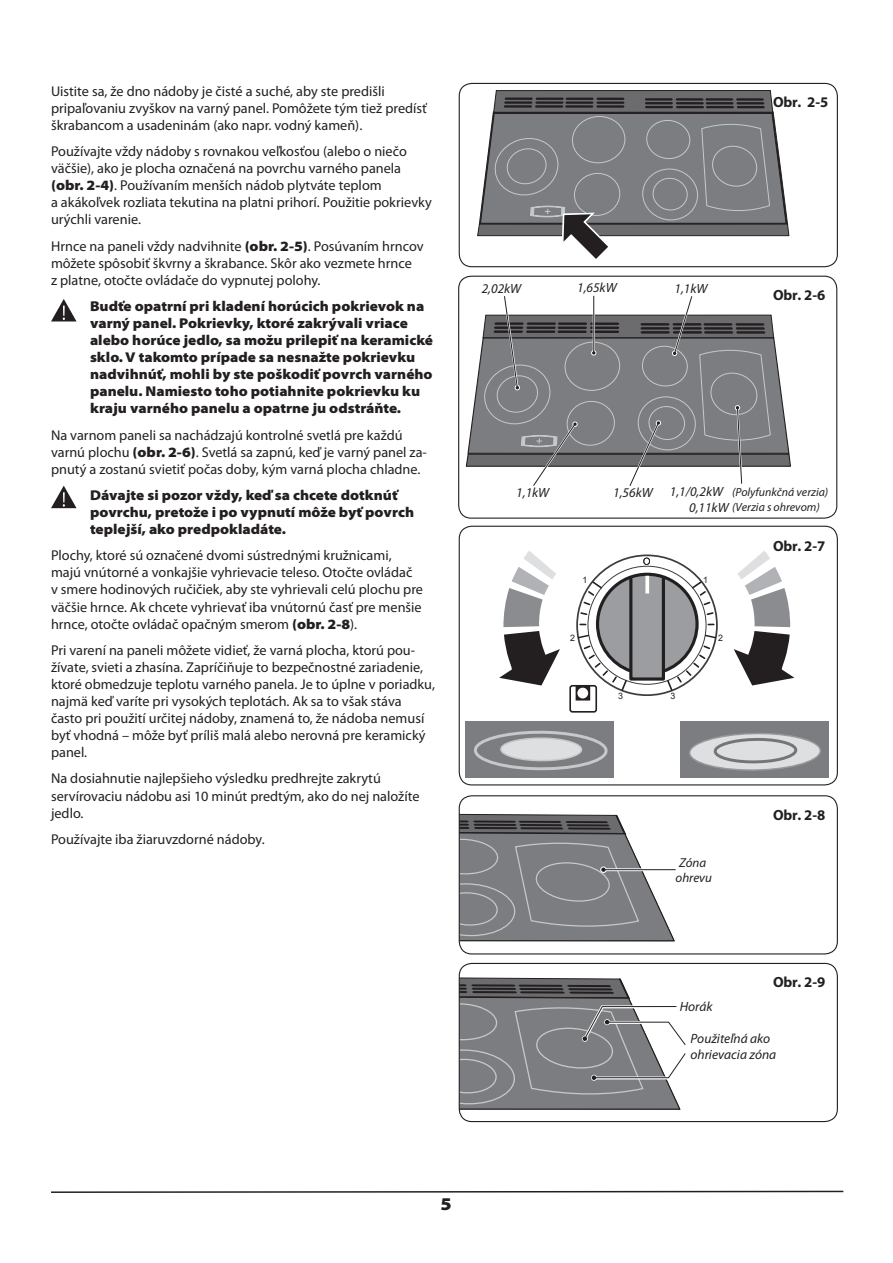
<style>
.page{position:relative;width:893px;height:1263px;background:#fff}
.page>*{position:absolute;margin:0;border:0;box-sizing:border-box;transform-origin:0 0}
.t1{font:900 semi-expanded 18px "Myriad Pro";color:#231f20}
.t2{font:700 14.85px "Myriad Pro";letter-spacing:-.02em;color:#231f20}
.t3{font:14.25px/17.1px "Myriad Pro";color:#231f20}
.t4{font:900 semi-expanded 14.25px "Myriad Pro";color:#231f20}
.t5{font:italic 13.5px/16.2px "Myriad Pro";color:#231f20}
.t6{font:italic 13.35px "Myriad Pro";color:#231f20}
.t7{font:italic 12.9px/15.6px "Myriad Pro";color:#231f20}
.t8{font:italic 11.85px/14.9px "Myriad Pro";color:#231f20}
.t9{font:8.85px "Arial";color:#231f20}
.s1{font-weight:900;font-stretch:semi-expanded}
.s2{font-size:13.35px}
</style>
<div class="page">
<svg style="left:51px;top:299px;width:26px;height:22px"></svg>
<svg style="left:51px;top:486px;width:26px;height:22px"></svg>
<svg style="left:51px;top:1190px;width:793px;height:3px"></svg>
<svg style="left:461px;top:977px;width:225px;height:133px"></svg>
<div style="left:459px;top:963px;width:379px;height:159px;border:1px solid #231f20;border-radius:13px"></div>
<div style="left:569px;top:685px;width:28px;height:28px;border:2px solid #231f20;border-radius:2px"></div>
<svg style="left:643px;top:558px;width:7px;height:7px"></svg>
<div style="left:466px;top:722px;width:148px;height:56px;background:#7b7d80"></div>
<div style="left:680px;top:722px;width:148px;height:56px;background:#7b7d80"></div>
<svg style="left:474px;top:731px;width:134px;height:40px"></svg>
<svg style="left:689px;top:733px;width:132px;height:38px"></svg>
<svg style="left:575px;top:571px;width:142px;height:130px"></svg>
<div style="left:629px;top:577px;width:36px;height:104px;background:#9b9da0;border:3px solid #231f20"></div>
<svg style="left:645px;top:576px;width:4px;height:17px"></svg>
<svg style="left:734px;top:551px;width:60px;height:134px"></svg>
<svg style="left:499px;top:551px;width:61px;height:134px"></svg>
<div style="left:459px;top:526px;width:379px;height:259px;border:1px solid #231f20;border-radius:13px"></div>
<svg style="left:465px;top:295px;width:326px;height:191px"></svg>
<div style="left:458px;top:276px;width:379px;height:243px;border:1px solid #231f20;border-radius:13px"></div>
<svg style="left:477px;top:90px;width:312px;height:169px"></svg>
<div style="left:459px;top:83px;width:379px;height:184px;border:1px solid #231f20;border-radius:13px"></div>
<div style="left:771px;top:535px;width:58px;height:21px;background:#fff"></div>
<svg style="left:461px;top:813px;width:215px;height:129px"></svg>
<div style="left:459px;top:795px;width:379px;height:159px;border:1px solid #231f20;border-radius:13px"></div>
<p class="t3" style="left:51px;top:82px;width:335px">Uistite sa, že dno nádoby je čisté a suché, aby ste predišli</p>
<p class="t3" style="left:51px;top:99px;width:377px">pripaľovaniu zvyškov na varný panel. Pomôžete tým tiež predísť škrabancom a usadeninám (ako napr. vodný kameň).</p>
<p class="t3" style="left:51px;top:142px;width:357px">Používajte vždy nádoby s rovnakou veľkosťou (alebo o niečo</p>
<p class="t3" style="left:51px;top:160px;width:352px">väčšie), ako je plocha označená na povrchu varného panela</p>
<p class="t3" style="left:51px;top:177px;width:332px"><span class="s1">(obr. 2-4)</span>. Používaním menších nádob plytváte teplom</p>
<p class="t3" style="left:51px;top:194px;width:382px">a akákoľvek rozliata tekutina na platni prihorí. Použitie pokrievky urýchli varenie.</p>
<p class="t3" style="left:51px;top:237px;width:374px">Hrnce na paneli vždy nadvihnite <span class="s1">(obr. 2-5)</span>. Posúvaním hrncov môžete spôsobiť škvrny a škrabance. Skôr ako vezmete hrnce</p>
<p class="t3" style="left:51px;top:271px;width:271px">z platne, otočte ovládače do vypnutej polohy.</p>
<p class="t4" style="left:90px;top:298px;width:336px">Budťe opatrní pri kladení horúcich pokrievok na</p>
<p class="t4" style="left:90px;top:315px;width:319px">varný panel. Pokrievky, ktoré zakrývali vriace</p>
<p class="t4" style="left:90px;top:332px;width:344px">alebo horúce jedlo, sa možu prilepiť na keramické</p>
<p class="t4" style="left:90px;top:349px;width:327px">sklo. V takomto prípade sa nesnažte pokrievku</p>
<p class="t4" style="left:90px;top:366px;width:344px">nadvihnúť, mohli by ste poškodiť povrch varného</p>
<p class="t4" style="left:90px;top:383px;width:332px">panelu. Namiesto toho potiahnite pokrievku ku</p>
<p class="t4" style="left:90px;top:400px;width:313px">kraju varného panelu a opatrne ju odstráňte.</p>
<p class="t3" style="left:51px;top:426px;width:353px">Na varnom paneli sa nachádzajú kontrolné svetlá pre každú</p>
<p class="t3" style="left:51px;top:443px;width:377px">varnú plochu <span class="s1">(obr. 2-6)</span>. Svetlá sa zapnú, keď je varný panel za&shy;pnutý a zostanú svietiť počas doby, kým varná plocha chladne.</p>
<p class="t4" style="left:90px;top:487px;width:309px">Dávajte si pozor vždy, keď sa chcete dotknúť</p>
<p class="t4" style="left:90px;top:504px;width:326px">povrchu, pretože i po vypnutí môže byť povrch</p>
<p class="t4" style="left:90px;top:521px;width:197px">teplejší, ako predpokladáte.</p>
<p class="t3" style="left:51px;top:547px;width:342px">Plochy, ktoré sú označené dvomi sústrednými kružnicami,</p>
<p class="t3" style="left:51px;top:564px;width:363px">majú vnútorné a vonkajšie vyhrievacie teleso. Otočte ovládač</p>
<p class="t3" style="left:51px;top:581px;width:373px;text-align:justify">v smere hodinových ručičiek, aby ste vyhrievali celú plochu pre väčšie hrnce. Ak chcete vyhrievať iba vnútornú časť pre menšie hrnce, otočte ovládač opačným smerom <span class="s1">(obr. 2-8</span>).</p>
<p class="t3" style="left:51px;top:641px;width:366px">Pri varení na paneli môžete vidieť, že varná plocha, ktorú pou-</p>
<p class="t3" style="left:51px;top:658px;width:385px">žívate, svieti a zhasína. Zapríčiňuje to bezpečnostné zariadenie, ktoré obmedzuje teplotu varného panela. Je to úplne v poriadku, najmä keď varíte pri vysokých teplotách. Ak sa to však stáva často pri použití určitej nádoby, znamená to, že nádoba nemusí byť vhodná – môže byť príliš malá alebo nerovná pre keramický panel.</p>
<p class="t3" style="left:51px;top:770px;width:331px">Na dosiahnutie najlepšieho výsledku predhrejte zakrytú</p>
<p class="t3" style="left:51px;top:787px;width:370px">servírovaciu nádobu asi 10 minút predtým, ako do nej naložíte jedlo.</p>
<p class="t3" style="left:51px;top:830px;width:215px">Používajte iba žiaruvzdorné nádoby.</p>
<p class="t2" style="left:773px;top:93px;width:57px">Obr. 2-5</p>
<p class="t6" style="left:482px;top:280px;width:41px">2,02kW</p>
<p class="t6" style="left:577px;top:280px;width:41px">1,65kW</p>
<p class="t6" style="left:674px;top:280px;width:35px">1,1kW</p>
<p class="t2" style="left:773px;top:285px;width:54px">Obr. 2-6</p>
<p class="t6" style="left:516px;top:484px;width:35px">1,1kW</p>
<p class="t6" style="left:613px;top:484px;width:41px">1,56kW</p>
<p class="t8" style="left:689px;top:484px;width:141px;text-indent:-19px"><span class="s2">1,1/0,2kW</span> (Polyfunkčná verzia)<br><span class="s2">0,11kW</span> (Verzia s ohrevom)</p>
<p class="t9" style="left:582px;top:574px;width:6px">1</p>
<p class="t9" style="left:570px;top:632px;width:6px">2</p>
<p class="t9" style="left:618px;top:690px;width:6px">3</p>
<p class="t9" style="left:670px;top:690px;width:6px">3</p>
<p class="t9" style="left:703px;top:574px;width:6px">1</p>
<p class="t9" style="left:718px;top:632px;width:6px">2</p>
<p class="t7" style="left:676px;top:854px;width:38px">Zóna ohrevu</p>
<p class="t5" style="left:680px;top:998px;width:34px">Horák</p>
<p class="t2" style="left:773px;top:537px;width:54px">Obr. 2-7</p>
<p class="t2" style="left:773px;top:805px;width:54px">Obr. 2-8</p>
<p class="t2" style="left:773px;top:972px;width:54px">Obr. 2-9</p>
<p class="t5" style="left:690px;top:1030px;width:87px">Použiteľná ako ohrievacia zóna</p>
<p class="t1" style="left:441px;top:1194px;width:13px">5</p>
</div>
